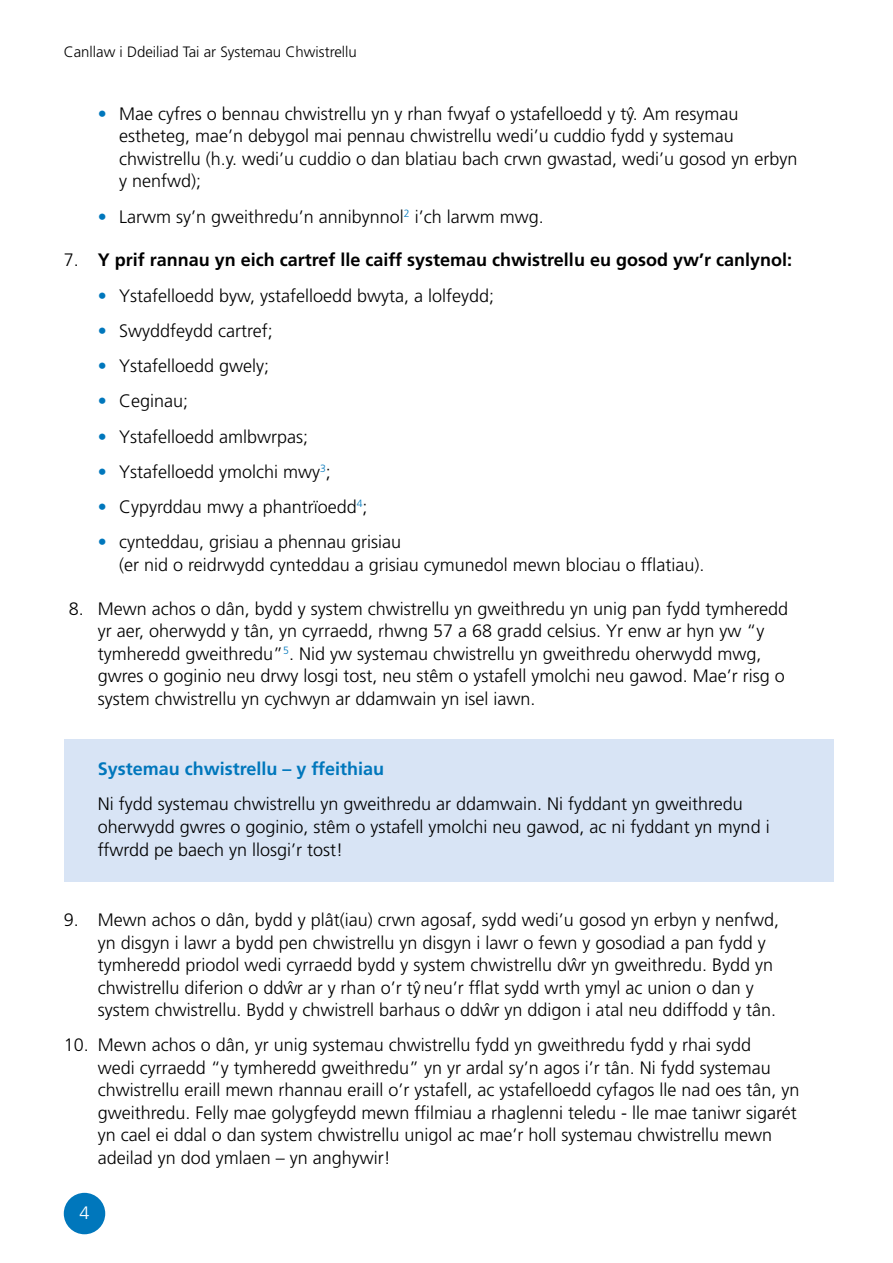
<style>
.page{position:relative;width:893px;height:1263px;background:#fff}
.page>*{position:absolute;margin:0;border:0;box-sizing:border-box;transform-origin:0 0}
.numbered_text{font:300 18px/22.5px "Frutiger LT Std";color:#000}
.Box_text{font:300 18px/22.5px "Frutiger LT Std";color:#000}
.numbered_text-2{font:700 18px "Frutiger LT Std";color:#000}
.Box_text-2{font:700 18px "Frutiger LT Std";color:#0077bc}
.t1{font:300 18px "Frutiger LT Std";color:#fff}
.t2{font:300 15px "Frutiger LT Std";color:#000}
.s1{color:#0077bc}
.s2{font-weight:300}
</style>
<div class="page">
<div style="left:64px;top:1193px;width:41px;height:41px;background:#0077bc;border-radius:50%"></div>
<div style="left:64px;top:740px;width:769px;height:142px;background:#d8e4f5"></div>
<p class="t2" style="left:64px;top:43px;width:295px">Canllaw i Ddeiliad Tai ar Systemau Chwistrellu</p>
<p class="numbered_text" style="left:119px;top:103px;width:680px;text-indent:-21px"><span class="s1">•</span> Mae cyfres o bennau chwistrellu yn y rhan fwyaf o ystafelloedd y tyˆ. Am resymau estheteg, mae’n debygol mai pennau chwistrellu wedi’u cuddio fydd y systemau chwistrellu (h.y. wedi’u cuddio o dan blatiau bach crwn gwastad, wedi’u gosod yn erbyn y nenfwd);</p>
<p class="numbered_text" style="left:98px;top:205px;width:447px"><span class="s1">•</span> Larwm sy’n gweithredu’n annibynnol<sup>2</sup> i’ch larwm mwg.</p>
<p class="numbered_text-2" style="left:64px;top:249px;width:730px"><span class="s2">7.</span> Y prif rannau yn eich cartref lle caiff systemau chwistrellu eu gosod yw’r canlynol:</p>
<p class="numbered_text" style="left:98px;top:284px;width:398px"><span class="s1">•</span> Ystafelloedd byw, ystafelloedd bwyta, a lolfeydd;</p>
<p class="numbered_text" style="left:98px;top:320px;width:176px"><span class="s1">•</span> Swyddfeydd cartref;</p>
<p class="numbered_text" style="left:98px;top:355px;width:173px"><span class="s1">•</span> Ystafelloedd gwely;</p>
<p class="numbered_text" style="left:98px;top:390px;width:92px"><span class="s1">•</span> Ceginau;</p>
<p class="numbered_text" style="left:98px;top:425px;width:212px"><span class="s1">•</span> Ystafelloedd amlbwrpas;</p>
<p class="numbered_text" style="left:98px;top:461px;width:235px"><span class="s1">•</span> Ystafelloedd ymolchi mwy<sup>3</sup>;</p>
<p class="numbered_text" style="left:98px;top:496px;width:271px"><span class="s1">•</span> Cypyrddau mwy a phantrïoedd<sup>4</sup>;</p>
<p class="numbered_text" style="left:119px;top:531px;width:587px;text-indent:-21px"><span class="s1">•</span> cynteddau, grisiau a phennau grisiau<br>(er nid o reidrwydd cynteddau a grisiau cymunedol mewn blociau o fflatiau).</p>
<p class="numbered_text" style="left:98px;top:597px;width:692px;text-indent:-29px">8. Mewn achos o dân, bydd y system chwistrellu yn gweithredu yn unig pan fydd tymheredd yr aer, oherwydd y tân, yn cyrraedd, rhwng 57 a 68 gradd celsius. Yr enw ar hyn yw “y tymheredd gweithredu”<sup>5</sup>. Nid yw systemau chwistrellu yn gweithredu oherwydd mwg, gwres o goginio neu drwy losgi tost, neu stêm o ystafell ymolchi neu gawod. Mae’r risg o system chwistrellu yn cychwyn ar ddamwain yn isel iawn.</p>
<p class="Box_text-2" style="left:98px;top:758px;width:288px">Systemau chwistrellu – y ffeithiau</p>
<p class="Box_text" style="left:98px;top:793px;width:673px">Ni fydd systemau chwistrellu yn gweithredu ar ddamwain. Ni fyddant yn gweithredu oherwydd gwres o goginio, stêm o ystafell ymolchi neu gawod, ac ni fyddant yn mynd i ffwrdd pe baech yn llosgi’r tost!</p>
<p class="numbered_text" style="left:98px;top:909px;width:683px;text-indent:-34px">9. Mewn achos o dân, bydd y plât(iau) crwn agosaf, sydd wedi’u gosod yn erbyn y nenfwd, yn disgyn i lawr a bydd pen chwistrellu yn disgyn i lawr o fewn y gosodiad a pan fydd y tymheredd priodol wedi cyrraedd bydd y system chwistrellu dwˆ r yn gweithredu. Bydd yn chwistrellu diferion o ddwˆ r ar y rhan o’r tyˆ neu’r fflat sydd wrth ymyl ac union o dan y system chwistrellu. Bydd y chwistrell barhaus o ddwˆ r yn ddigon i atal neu ddiffodd y tân.</p>
<p class="numbered_text" style="left:98px;top:1034px;width:703px;text-indent:-34px">10. Mewn achos o dân, yr unig systemau chwistrellu fydd yn gweithredu fydd y rhai sydd<br>wedi cyrraedd “y tymheredd gweithredu” yn yr ardal sy’n agos i’r tân. Ni fydd systemau chwistrellu eraill mewn rhannau eraill o’r ystafell, ac ystafelloedd cyfagos lle nad oes tân, yn gweithredu. Felly mae golygfeydd mewn ffilmiau a rhaglenni teledu - lle mae taniwr sigarét yn cael ei ddal o dan system chwistrellu unigol ac mae’r holl systemau chwistrellu mewn adeilad yn dod ymlaen – yn anghywir!</p>
<p class="t1" style="left:80px;top:1203px;width:12px">4</p>
</div>
